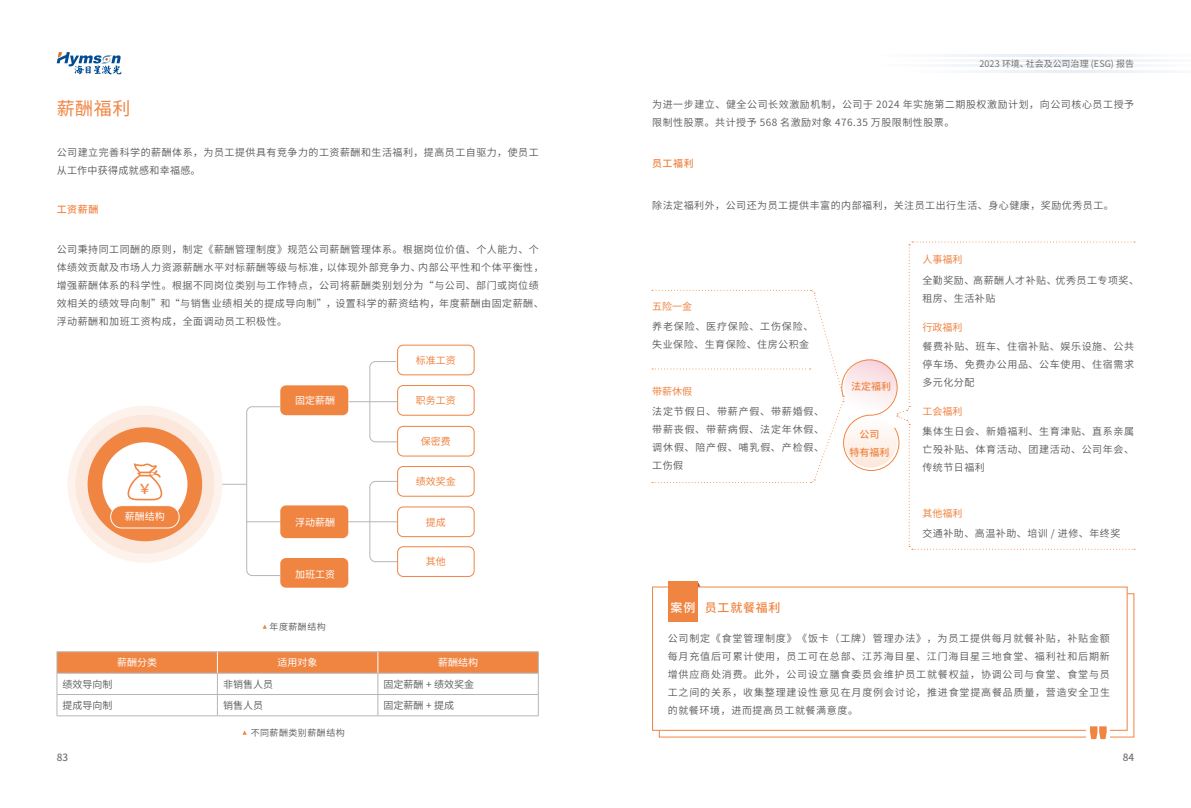
<style>
.page{position:relative;width:1191px;height:808px;background:#fff}
.page>*{position:absolute;margin:0;border:0;box-sizing:border-box;transform-origin:0 0}
.t1{font:18px "Source Han Sans CN";color:#f08441}
.t2{font:500 14px "Source Han Sans CN";color:#f08441}
.t3{font:500 12px "Source Han Sans CN";letter-spacing:.06em;color:#f08441}
.t4{font:10px/18px "Source Han Sans CN";letter-spacing:.05em;color:#595757}
.t5{font:10px "Source Han Sans CN";color:#f08441}
.t6{font:10px "Source Han Sans CN";color:#fff}
.t7{font:500 10px/18.3px "Source Han Sans CN";color:#f08441;text-align:center}
.t8{font:10px "Source Han Sans CN";color:#595757}
.t9{font:500 10px "Source Han Sans CN";color:#727171}
.t10{font:9px "Source Han Sans CN";letter-spacing:.005em;color:#727171}
.t11{font:9px "Source Han Sans CN";letter-spacing:.05em;color:#595757}
.s1{color:#fff}
</style>
<div class="page">
<hr style="left:869px;top:54px;width:322px;height:2px;background:#004b91">
<hr style="left:893px;top:59px;width:298px;height:3px;background:#004b91">
<hr style="left:873px;top:65px;width:318px;height:2px;background:#004b91">
<hr style="left:901px;top:70px;width:290px;height:2px;background:#004b91">
<svg style="left:57px;top:52px;width:64px;height:22px"></svg>
<div style="left:280px;top:385px;width:68px;height:30px;background:#f08441;border-radius:6px"></div>
<div style="left:280px;top:558px;width:68px;height:30px;background:#f08441;border-radius:6px"></div>
<svg style="left:67px;top:406px;width:155px;height:157px;background:#fbebe1"></svg>
<div style="left:88px;top:427px;width:114px;height:114px;background:#f08441;border-radius:50%"></div>
<hr style="left:57px;top:651px;width:160px;height:1px;background:#b5b6b6">
<hr style="left:217px;top:651px;width:161px;height:1px;background:#b5b6b6">
<hr style="left:378px;top:651px;width:160px;height:1px;background:#b5b6b6">
<svg style="left:57px;top:652px;width:482px;height:63px"></svg>
<hr style="left:57px;top:715px;width:160px;height:1px;background:#b5b6b6">
<hr style="left:217px;top:715px;width:161px;height:1px;background:#b5b6b6">
<hr style="left:378px;top:715px;width:160px;height:1px;background:#b5b6b6">
<div style="left:652px;top:587px;width:475px;height:144px;background:#fff;border:1px solid #f08441"></div>
<svg style="left:697px;top:581px;width:3px;height:6px"></svg>
<div style="left:668px;top:581px;width:29px;height:40px;background:#f08441"></div>
<div style="left:1086px;top:726px;width:24px;height:13px;background:#fff"></div>
<svg style="left:1090px;top:726px;width:16px;height:13px"></svg>
<div style="left:102px;top:442px;width:85px;height:84px;background:#fff;border-radius:50%"></div>
<div style="left:111px;top:506px;width:68px;height:22px;background:#f08441;border-radius:11px"></div>
<div style="left:110px;top:505px;width:69px;height:23px;border:1px solid #fff;border-radius:11px"></div>
<svg style="left:369px;top:361px;width:28px;height:81px"></svg>
<svg style="left:369px;top:481px;width:29px;height:81px"></svg>
<div style="left:397px;top:345px;width:77px;height:30px;border:1px solid #f08441;border-radius:6px"></div>
<div style="left:397px;top:466px;width:77px;height:30px;border:1px solid #f08441;border-radius:6px"></div>
<div style="left:397px;top:385px;width:77px;height:30px;border:1px solid #f08441;border-radius:6px"></div>
<div style="left:397px;top:507px;width:77px;height:30px;border:1px solid #f08441;border-radius:6px"></div>
<div style="left:397px;top:426px;width:77px;height:30px;border:1px solid #f08441;border-radius:6px"></div>
<div style="left:397px;top:546px;width:77px;height:31px;border:1px solid #f08441;border-radius:6px"></div>
<hr style="left:349px;top:401px;width:49px;height:1px;background:#b5b6b6">
<hr style="left:246px;top:521px;width:151px;height:1px;background:#b5b6b6">
<svg style="left:222px;top:406px;width:60px;height:170px"></svg>
<svg style="left:127px;top:463px;width:35px;height:37px"></svg>
<svg style="left:652px;top:241px;width:483px;height:309px"></svg>
<svg style="left:262px;top:624px;width:5px;height:5px"></svg>
<svg style="left:242px;top:730px;width:5px;height:5px"></svg>
<div style="left:280px;top:505px;width:68px;height:33px;background:#f08441;border-radius:6px"></div>
<h1 class="t1" style="left:57px;top:98px;width:75px">薪酬福利</h1>
<p class="t4" style="left:57px;top:143px;width:483px">公司建立完善科学的薪酬体系，为员工提供具有竞争力的工资薪酬和生活福利，提高员工自驱力，使员工从工作中获得成就感和幸福感。</p>
<p class="t7" style="left:57px;top:201px;width:43px">工资薪酬</p>
<p class="t4" style="left:57px;top:241px;width:488px">公司秉持同工同酬的原则，制定《薪酬管理制度》规范公司薪酬管理体系。根据岗位价值、个人能力、个体绩效贡献及市场人力资源薪酬水平对标薪酬等级与标准，以体现外部竞争力、内部公平性和个体平衡性，增强薪酬体系的科学性。根据不同岗位类别与工作特点，公司将薪酬类别划分为“与公司、部门或岗位绩效相关的绩效导向制”和“与销售业绩相关的提成导向制”，设置科学的薪资结构，年度薪酬由固定薪酬、浮动薪酬和加班工资构成，全面调动员工积极性。</p>
<h2 class="t2" style="left:138px;top:481px;width:15px">￥</h2>
<p class="t6" style="left:125px;top:511px;width:41px">薪酬结构</p>
<p class="t6" style="left:295px;top:394px;width:41px">固定薪酬</p>
<p class="t6" style="left:295px;top:516px;width:41px">浮动薪酬</p>
<p class="t6" style="left:295px;top:568px;width:41px">加班工资</p>
<p class="t11" style="left:270px;top:622px;width:58px">年度薪酬结构</p>
<p class="t5" style="left:416px;top:354px;width:41px">标准工资</p>
<p class="t5" style="left:416px;top:394px;width:41px">职务工资</p>
<p class="t5" style="left:421px;top:436px;width:31px">保密费</p>
<p class="t5" style="left:416px;top:476px;width:41px">绩效奖金</p>
<p class="t5" style="left:426px;top:516px;width:21px">提成</p>
<p class="t5" style="left:426px;top:556px;width:21px">其他</p>
<p class="t6" style="left:117px;top:657px;width:41px">薪酬分类</p>
<p class="t6" style="left:278px;top:657px;width:41px">适用对象</p>
<p class="t6" style="left:438px;top:657px;width:41px">薪酬结构</p>
<p class="t4" style="left:63px;top:675px;width:51px">绩效导向制</p>
<p class="t4" style="left:223px;top:675px;width:51px">非销售人员</p>
<p class="t8" style="left:383px;top:678px;width:92px">固定薪酬 + 绩效奖金</p>
<p class="t4" style="left:63px;top:696px;width:51px">提成导向制</p>
<p class="t4" style="left:223px;top:696px;width:42px">销售人员</p>
<p class="t4" style="left:383px;top:696px;width:72px">固定薪酬 + 提成</p>
<p class="t11" style="left:251px;top:728px;width:96px">不同薪酬类别薪酬结构</p>
<p class="t10" style="left:979px;top:58px;width:156px">2023 环境、社会及公司治理 (ESG) 报告</p>
<p class="t4" style="left:652px;top:96px;width:483px">为进一步建立、健全公司长效激励机制，公司于 2024 年实施第二期股权激励计划，向公司核心员工授予限制性股票。共计授予 568 名激励对象 476.35 万股限制性股票。</p>
<p class="t7" style="left:652px;top:155px;width:43px">员工福利</p>
<p class="t4" style="left:652px;top:196px;width:463px">除法定福利外，公司还为员工提供丰富的内部福利，关注员工出行生活、身心健康，奖励优秀员工。</p>
<p class="t5" style="left:652px;top:301px;width:41px">五险一金</p>
<p class="t4" style="left:652px;top:318px;width:163px">养老保险、医疗保险、工伤保险、失业保险、生育保险、住房公积金</p>
<p class="t5" style="left:652px;top:386px;width:41px">带薪休假</p>
<p class="t4" style="left:652px;top:402px;width:173px;text-align:justify">法定节假日、带薪产假、带薪婚假、带薪丧假、带薪病假、法定年休假、调休假、陪产假、哺乳假、产检假、工伤假</p>
<p class="t3" style="left:670px;top:601px;width:111px"><span class="s1">案例</span> 员工就餐福利</p>
<p class="t7" style="left:851px;top:378px;width:41px">法定福利</p>
<p class="t7" style="left:849px;top:425px;width:41px">公司<br>特有福利</p>
<p class="t5" style="left:922px;top:254px;width:41px">人事福利</p>
<p class="t4" style="left:922px;top:272px;width:218px">全勤奖励、高薪酬人才补贴、优秀员工专项奖、租房、生活补贴</p>
<p class="t5" style="left:922px;top:321px;width:41px">行政福利</p>
<p class="t4" style="left:922px;top:337px;width:213px;text-align:justify">餐费补贴、班车、住宿补贴、娱乐设施、公共停车场、免费办公用品、公车使用、住宿需求多元化分配</p>
<p class="t5" style="left:922px;top:405px;width:41px">工会福利</p>
<p class="t4" style="left:922px;top:422px;width:213px;text-align:justify">集体生日会、新婚福利、生育津贴、直系亲属亡殁补贴、体育活动、团建活动、公司年会、传统节日福利</p>
<p class="t5" style="left:922px;top:508px;width:41px">其他福利</p>
<p class="t4" style="left:922px;top:524px;width:199px">交通补助、高温补助、培训 / 进修、年终奖</p>
<p class="t4" style="left:668px;top:629px;width:444px;text-align:justify">公司制定《食堂管理制度》《饭卡（工牌）管理办法》，为员工提供每月就餐补贴，补贴金额每月充值后可累计使用，员工可在总部、江苏海目星、江门海目星三地食堂、福利社和后期新增供应商处消费。此外，公司设立膳食委员会维护员工就餐权益，协调公司与食堂、食堂与员工之间的关系，收集整理建设性意见在月度例会讨论，推进食堂提高餐品质量，营造安全卫生的就餐环境，进而提高员工就餐满意度。</p>
<p class="t9" style="left:57px;top:752px;width:13px">83</p>
<p class="t9" style="left:1122px;top:752px;width:13px">84</p>
</div>
